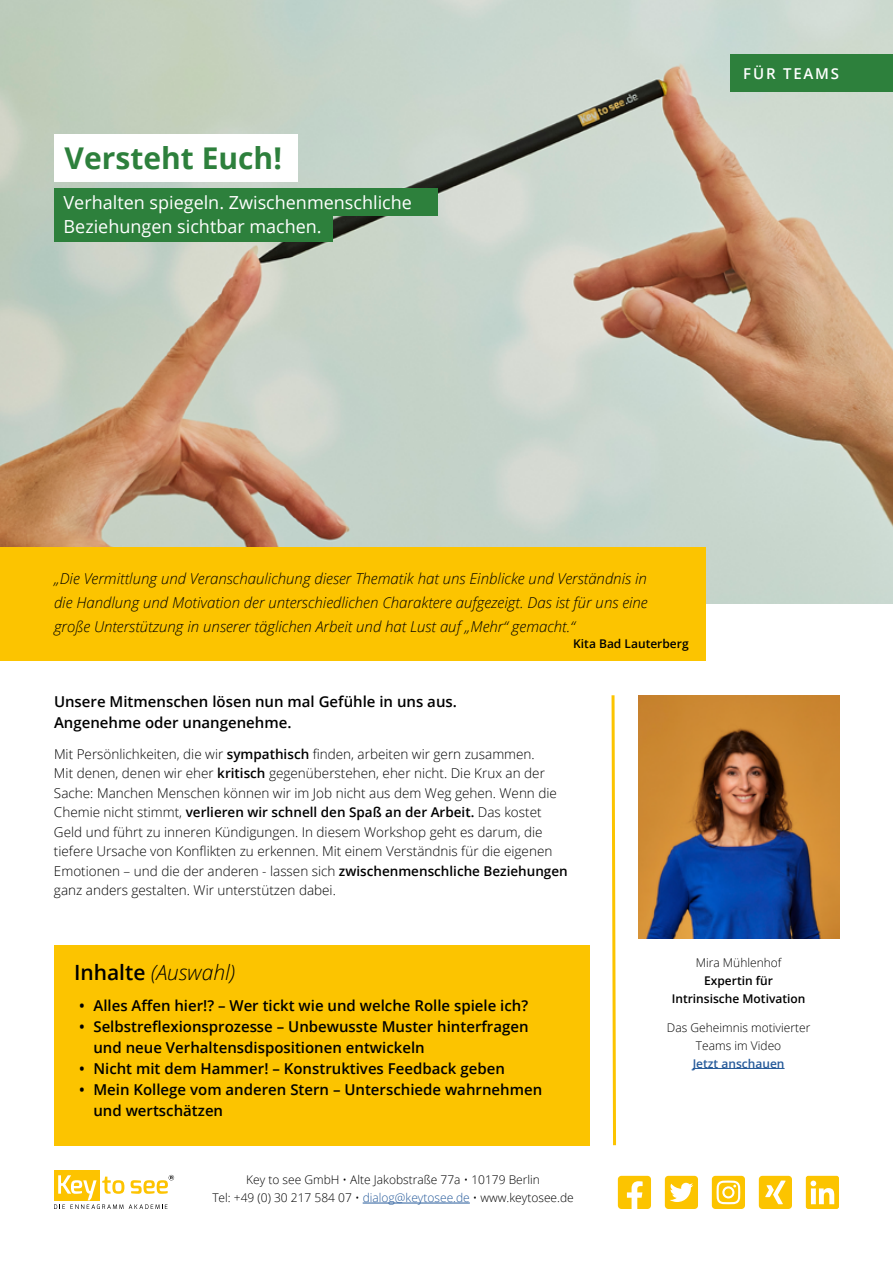
<style>
.page{position:relative;width:893px;height:1263px;background:#fff}
.page>*{position:absolute;margin:0;border:0;box-sizing:border-box;transform-origin:0 0}
.t1{font:700 30px "Open Sans";color:#2d803c}
.t2{font:italic 300 21px "Open Sans";color:#000}
.t3{font:18px/24px "Open Sans";color:#fff}
.t4{font:600 15px/21px "Open Sans";color:#000}
.t5{font:italic 300 15px/24px "Open Sans";color:#000;text-align:justify}
.t6{font:600 15px "Open Sans";letter-spacing:.12em;color:#fff}
.t7{font:300 13.5px/19.5px "Open Sans";color:#000}
.t8{font:300 12px/18px "Open Sans";color:#000;text-align:center}
.t9{font:600 12px/18px "Open Sans";color:#000;text-align:center}
.t10{font:600 12px "Open Sans";color:#275b9b}
.s1{font-weight:600}
.s2{font-weight:600;font-style:normal}
.s3{color:#275b9b}
</style>
<div class="page">
<hr style="left:363px;top:1203px;width:107px;height:1px;background:#275b9b">
<div style="left:54px;top:1170px;width:45px;height:30px;background:#fdc300"></div>
<svg style="left:54px;top:1175px;width:120px;height:34px"></svg>
<svg style="left:759px;top:1176px;width:33px;height:33px"></svg>
<svg style="left:618px;top:1176px;width:33px;height:33px"></svg>
<svg style="left:665px;top:1176px;width:33px;height:33px"></svg>
<svg style="left:712px;top:1176px;width:33px;height:33px"></svg>
<svg style="left:806px;top:1176px;width:33px;height:33px"></svg>
<img style="left:0;top:0;width:893px;height:604px">
<div style="left:54px;top:945px;width:535px;height:200px;background:#fcc400"></div>
<svg style="left:611px;top:695px;width:5px;height:451px"></svg>
<div style="left:54px;top:188px;width:383px;height:28px;background:#2d803c"></div>
<div style="left:730px;top:54px;width:163px;height:38px;background:#2d803c"></div>
<div style="left:54px;top:214px;width:279px;height:28px;background:#2d803c"></div>
<div style="left:54px;top:135px;width:244px;height:47px;background:#fff"></div>
<div style="left:0;top:548px;width:705px;height:113px;background:#fcc400"></div>
<hr style="left:693px;top:1068px;width:91px;height:1px;background:#275b9b">
<img style="left:638px;top:695px;width:201px;height:243px">
<h1 class="t1" style="left:65px;top:137px;width:219px">Versteht Euch!</h1>
<h3 class="t3" style="left:64px;top:190px;width:350px">Verhalten spiegeln. Zwischenmenschliche<br>Beziehungen sichtbar machen.</h3>
<p class="t6" style="left:743px;top:63px;width:97px">FÜR TEAMS</p>
<p class="t5" style="left:54px;top:566px;width:595px">„Die Vermittlung und Veranschaulichung dieser Thematik hat uns Einblicke und Verständnis in die Handlung und Motivation der unterschiedlichen Charaktere aufgezeigt. Das ist für uns eine große Unterstützung in unserer täglichen Arbeit und hat Lust auf „Mehr“ gemacht.“</p>
<p class="t9" style="left:573px;top:634px;width:117px">Kita Bad Lauterberg</p>
<p class="t4" style="left:54px;top:690px;width:404px">Unsere Mitmenschen lösen nun mal Gefühle in uns aus.<br>Angenehme oder unangenehme.</p>
<p class="t7" style="left:54px;top:744px;width:515px">Mit Persönlichkeiten, die wir <span class="s1">sympathisch</span> finden, arbeiten wir gern zusammen.<br>Mit denen, denen wir eher <span class="s1">kritisch</span> gegenüberstehen, eher nicht. Die Krux an der Sache: Manchen Menschen können wir im Job nicht aus dem Weg gehen. Wenn die Chemie nicht stimmt, <span class="s1">verlieren wir schnell den Spaß an der Arbeit.</span> Das kostet Geld und führt zu inneren Kündigungen. In diesem Workshop geht es darum, die tiefere Ursache von Konflikten zu erkennen. Mit einem Verständnis für die eigenen Emotionen – und die der anderen - lassen sich <span class="s1">zwischenmenschliche Beziehungen </span>ganz anders gestalten. Wir unterstützen dabei.</p>
<h2 class="t2" style="left:74px;top:958px;width:163px"><span class="s2">Inhalte</span> (Auswahl)</h2>
<p class="t4" style="left:79px;top:995px;width:451px">• Alles Affen hier!? – Wer tickt wie und welche Rolle spiele ich?</p>
<p class="t4" style="left:93px;top:1016px;width:437px;text-indent:-14px">• Selbstreflexionsprozesse – Unbewusste Muster hinterfragen und neue Verhaltensdispositionen entwickeln</p>
<p class="t4" style="left:79px;top:1058px;width:427px">• Nicht mit dem Hammer! – Konstruktives Feedback geben</p>
<p class="t4" style="left:93px;top:1079px;width:450px;text-indent:-14px">• Mein Kollege vom anderen Stern – Unterschiede wahrnehmen und wertschätzen</p>
<p class="t8" style="left:212px;top:1170px;width:363px">Key to see GmbH • Alte Jakobstraße 77a • 10179 Berlin<br>Tel: +49 (0) 30 217 584 07 • <span class="s3">dialog@keytosee.de</span> • www.keytosee.de</p>
<p class="t8" style="left:696px;top:953px;width:87px">Mira Mühlenhof</p>
<p class="t9" style="left:672px;top:971px;width:135px">Expertin für<br>Intrinsische Motivation</p>
<p class="t8" style="left:667px;top:1018px;width:145px">Das Geheimnis motivierter<br>Teams im Video</p>
<p class="t10" style="left:693px;top:1055px;width:93px">Jetzt anschauen</p>
</div>
